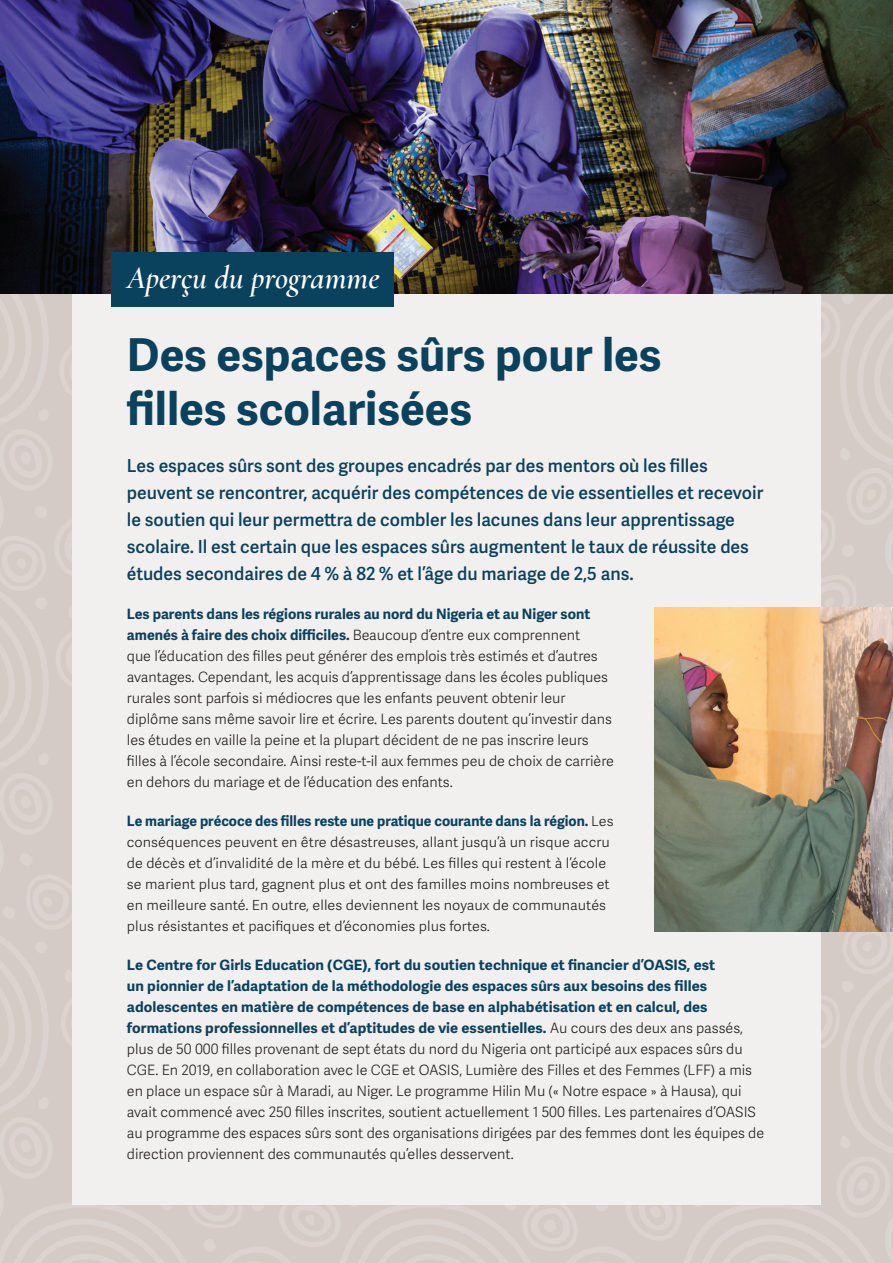
<style>
.page{position:relative;width:893px;height:1263px;background:#fff}
.page>*{position:absolute;margin:0;border:0;box-sizing:border-box;transform-origin:0 0}
.t1{font:700 45.3px/54px "Adelle Sans";color:#0a415d}
.text-h1{font:italic 600 31.95px "Cormorant Garamond";color:#fff}
.text-intro{font:600 18px/27px "Adelle Sans";color:#0a415d}
.Text-body-primary{font:300 14.25px/21px "Adelle Sans";color:#231f20}
.Text-body-primary-2{font:700 14.25px "Adelle Sans";color:#0a415d}
.Text-body-primary-3{font:300 13.8px/21px "Adelle Sans";letter-spacing:.005em;color:#231f20}
.s1{font-weight:700;color:#0a415d}
.s2{font-weight:300;font-size:13.8px;color:#231f20}
</style>
<div class="page">
<div style="left:0;top:294px;width:893px;height:969px;background:#d4cbc7"></div>
<div style="left:72px;top:15px;width:749px;height:1189px;background:#f2f0ef"></div>
<img style="left:654px;top:608px;width:239px;height:324px">
<img style="left:0;top:0;width:893px;height:294px">
<div style="left:112px;top:252px;width:282px;height:55px;background:#0a415d"></div>
<p class="text-h1" style="left:127px;top:259px;width:254px">Aperçu du programme</p>
<p class="t1" style="left:127px;top:329px;width:536px">Des espaces sûrs pour les filles scolarisées</p>
<p class="text-intro" style="left:127px;top:452px;width:638px">Les espaces sûrs sont des groupes encadrés par des mentors où les filles peuvent se rencontrer, acquérir des compétences de vie essentielles et recevoir le soutien qui leur permettra de combler les lacunes dans leur apprentissage scolaire. Il est certain que les espaces sûrs augmentent le taux de réussite des études secondaires de 4 % à 82 % et l’âge du mariage de 2,5 ans.</p>
<p class="Text-body-primary" style="left:127px;top:604px;width:488px"><span class="s1">Les parents dans les régions rurales au nord du Nigeria et au Niger sont amenés à faire des choix difficiles.</span> Beaucoup d’entre eux comprennent<br>que l’éducation des filles peut générer des emplois très estimés et d’autres avantages. Cependant, les acquis d’apprentissage dans les écoles publiques rurales sont parfois si médiocres que les enfants peuvent obtenir leur diplôme sans même savoir lire et écrire. Les parents doutent qu’investir dans les études en vaille la peine et la plupart décident de ne pas inscrire leurs filles à l’école secondaire. Ainsi reste-t-il aux femmes peu de choix de carrière en dehors du mariage et de l’éducation des enfants.</p>
<p class="Text-body-primary-2" style="left:127px;top:812px;width:488px">Le mariage précoce des filles reste une pratique courante dans la région. <span class="s2">Les</span></p>
<p class="Text-body-primary-3" style="left:127px;top:832px;width:484px">conséquences peuvent en être désastreuses, allant jusqu’à un risque accru de décès et d’invalidité de la mère et du bébé. Les filles qui restent à l’école se marient plus tard, gagnent plus et ont des familles moins nombreuses et en meilleure santé. En outre, elles deviennent les noyaux de communautés plus résistantes et pacifiques et d’économies plus fortes.</p>
<p class="Text-body-primary" style="left:127px;top:955px;width:639px"><span class="s1">Le Centre for Girls Education (CGE), fort du soutien technique et financier d’OASIS, est<br>un pionnier de l’adaptation de la méthodologie des espaces sûrs aux besoins des filles adolescentes en matière de compétences de base en alphabétisation et en calcul, des formations professionnelles et d’aptitudes de vie essentielles.</span> Au cours des deux ans passés, plus de 50 000 filles provenant de sept états du nord du Nigeria ont participé aux espaces sûrs du CGE. En 2019, en collaboration avec le CGE et OASIS, Lumière des Filles et des Femmes (LFF) a mis en place un espace sûr à Maradi, au Niger. Le programme Hilin Mu (« Notre espace » à Hausa), qui avait commencé avec 250 filles inscrites, soutient actuellement 1 500 filles. Les partenaires d’OASIS au programme des espaces sûrs sont des organisations dirigées par des femmes dont les équipes de direction proviennent des communautés qu’elles desservent.</p>
</div>
